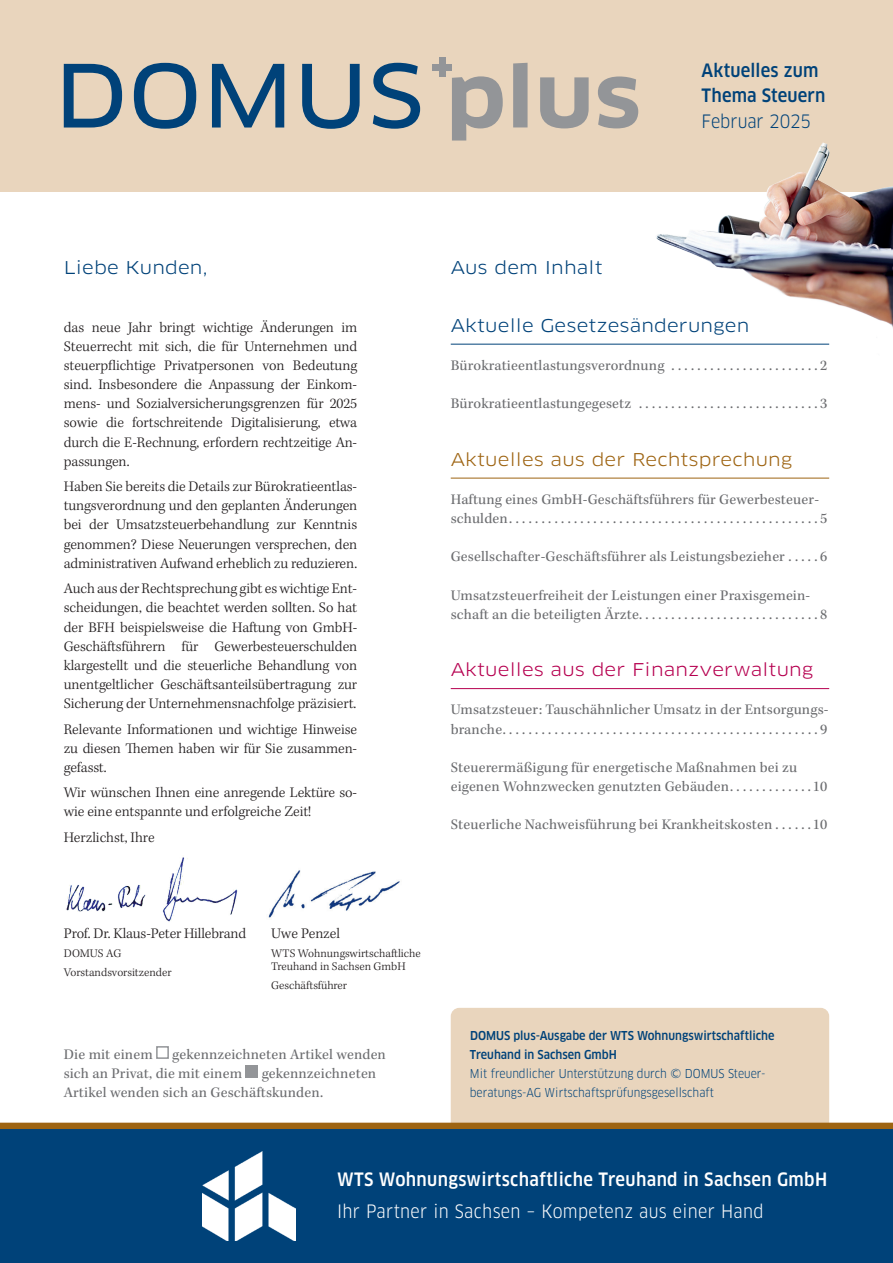
<style>
.page{position:relative;width:893px;height:1263px;background:#fff}
.page>*{position:absolute;margin:0;border:0;box-sizing:border-box;transform-origin:0 0}
.t1{font:500 18px "Clan Pro Narr";letter-spacing:.02em;color:#fff}
.t2{font:18px "Clan Pro Narr";letter-spacing:.02em;color:#fff}
.t3{font:500 18px/25.5px "Clan Pro Narr";letter-spacing:.01em;color:#004279}
.t4{font:18px "Clan Pro Narr";letter-spacing:-.005em;color:#004279}
.Inhalt_Überschrift{font:expanded 17.25px "Clan Pro";letter-spacing:.01em;color:#004279}
.Inhalt_Überschrift-2{font:expanded 17.25px "Clan Pro";letter-spacing:.01em;color:#b60150}
.Inhalt_Überschrift-3{font:expanded 17.25px "Clan Pro";letter-spacing:.01em;color:#9e6412}
.Überschrift{font:expanded 17.25px "Clan Pro";letter-spacing:.01em;color:#004279}
.Fließtext_Kepler{font:300 15px/19.2px "Kepler Std";letter-spacing:-.005em;color:#231f20;text-align:justify}
.Inhalt_Fleißtext{font:15px/19.2px "Kepler Std";letter-spacing:.01em;color:#6c6d70}
.t5{font:300 12px/12.8px "Kepler Std";color:#231f20}
.t6{font:12px/19.2px "Clan Pro Narr";color:#004279}
.t7{font:500 12px/19.2px "Clan Pro Narr";color:#004279}
</style>
<div class="page">
<div style="left:451px;top:1008px;width:378px;height:140px;background:#e9d5bd;border-radius:9px"></div>
<div style="left:0;top:1126px;width:893px;height:137px;background:#004279"></div>
<div style="left:0;top:1123px;width:893px;height:6px;background:#9e6412"></div>
<div style="left:0;top:0;width:893px;height:191px;background:#e9d5bd"></div>
<svg style="left:64px;top:64px;width:58px;height:64px"></svg>
<svg style="left:134px;top:63px;width:62px;height:66px"></svg>
<svg style="left:212px;top:64px;width:72px;height:64px"></svg>
<svg style="left:302px;top:64px;width:58px;height:65px"></svg>
<svg style="left:373px;top:63px;width:47px;height:66px"></svg>
<svg style="left:452px;top:76px;width:51px;height:65px"></svg>
<svg style="left:513px;top:63px;width:15px;height:64px"></svg>
<svg style="left:540px;top:77px;width:49px;height:51px"></svg>
<svg style="left:598px;top:76px;width:40px;height:52px"></svg>
<div style="left:439px;top:57px;width:6px;height:20px;background:#939598"></div>
<div style="left:433px;top:64px;width:19px;height:6px;background:#939598"></div>
<img style="left:268px;top:870px;width:132px;height:48px">
<img style="left:651px;top:142px;width:242px;height:203px">
<img style="left:202px;top:1151px;width:93px;height:90px">
<img style="left:66px;top:857px;width:172px;height:65px">
<hr style="left:451px;top:344px;width:378px;height:1px;background:#004279">
<hr style="left:451px;top:478px;width:378px;height:1px;background:#9e6412">
<hr style="left:451px;top:688px;width:378px;height:1px;background:#b60150">
<div style="left:156px;top:1046px;width:13px;height:13px;border:2px solid #939598"></div>
<div style="left:246px;top:1065px;width:12px;height:13px;background:#939598"></div>
<p class="t3" style="left:702px;top:57px;width:125px">Aktuelles zum<br>Thema Steuern</p>
<p class="t4" style="left:702px;top:110px;width:111px">Februar 2025</p>
<p class="Inhalt_Überschrift" style="left:64px;top:257px;width:145px">Liebe Kunden,</p>
<p class="Fließtext_Kepler" style="left:64px;top:318px;width:295px">das neue Jahr bringt wichtige Änderungen im Steuerrecht mit sich, die für Unternehmen und steuerpflichtige Privatpersonen von Bedeutung sind. Insbesondere die Anpassung der Einkom&shy;mens- und Sozialversicherungsgrenzen für 2025 sowie die fortschreitende Digitalisierung, etwa durch die E-Rechnung, erfordern rechtzeitige An&shy;passungen.</p>
<p class="Fließtext_Kepler" style="left:64px;top:477px;width:295px">Haben Sie bereits die Details zur Bürokratieentlas&shy;tungsverordnung und den geplanten Änderungen bei der Umsatzsteuerbehandlung zur Kenntnis genommen? Diese Neuerungen versprechen, den administrativen Aufwand erheblich zu reduzieren.</p>
<p class="Fließtext_Kepler" style="left:64px;top:580px;width:295px">Auch aus der Rechtsprechung gibt es wichtige Ent&shy;scheidungen, die beachtet werden sollten. So hat der BFH beispielsweise die Haftung von GmbH-Geschäftsführern für Gewerbesteuerschulden klargestellt und die steuerliche Behandlung von unentgeltlicher Geschäftsanteilsübertragung zur Sicherung der Unternehmensnachfolge präzisiert.</p>
<p class="Fließtext_Kepler" style="left:64px;top:720px;width:295px">Relevante Informationen und wichtige Hinweise zu diesen Themen haben wir für Sie zusammen&shy;gefasst.</p>
<p class="Fließtext_Kepler" style="left:64px;top:784px;width:295px">Wir wünschen Ihnen eine anregende Lektüre so&shy;wie eine entspannte und erfolgreiche Zeit!</p>
<p class="Fließtext_Kepler" style="left:64px;top:828px;width:92px">Herzlichst, Ihre</p>
<p class="Überschrift" style="left:451px;top:257px;width:153px">Aus dem Inhalt</p>
<p class="Inhalt_Überschrift" style="left:451px;top:315px;width:300px">Aktuelle Gesetzesänderungen</p>
<p class="Inhalt_Fleißtext" style="left:451px;top:356px;width:378px">Bürokratieentlastungsverordnung . . . . . . . . . . . . . . . . . . . . . . 2</p>
<p class="Inhalt_Fleißtext" style="left:451px;top:395px;width:378px">Bürokratieentlastungegesetz . . . . . . . . . . . . . . . . . . . . . . . . . . . 3</p>
<p class="Inhalt_Überschrift-3" style="left:451px;top:449px;width:343px">Aktuelles aus der Rechtsprechung</p>
<p class="Inhalt_Fleißtext" style="left:451px;top:490px;width:378px">Haftung eines GmbH-Geschäftsführers für Gewerbesteuer&shy;schulden . . . . . . . . . . . . . . . . . . . . . . . . . . . . . . . . . . . . . . . . . . . . . . . 5</p>
<p class="Inhalt_Fleißtext" style="left:451px;top:548px;width:378px">Gesellschafter-Geschäftsführer als Leistungsbezieher . . . . 6</p>
<p class="Inhalt_Fleißtext" style="left:451px;top:586px;width:378px">Umsatzsteuerfreiheit der Leistungen einer Praxisgemein&shy;schaft an die beteiligten Ärzte............................8</p>
<p class="Inhalt_Überschrift-2" style="left:451px;top:659px;width:364px">Aktuelles aus der Finanzverwaltung</p>
<p class="Inhalt_Fleißtext" style="left:451px;top:701px;width:379px">Umsatzsteuer: Tauschähnlicher Umsatz in der Entsorgungs&shy;branche . . . . . . . . . . . . . . . . . . . . . . . . . . . . . . . . . . . . . . . . . . . . . . . . 9</p>
<p class="Inhalt_Fleißtext" style="left:451px;top:758px;width:378px">Steuerermäßigung für energetische Maßnahmen bei zu eigenen Wohnzwecken genutzten Gebäuden . . . . . . . . . . . . 10</p>
<p class="Inhalt_Fleißtext" style="left:451px;top:815px;width:378px">Steuerliche Nachweisführung bei Krankheitskosten . . . . . 10</p>
<p class="Fließtext_Kepler" style="left:64px;top:924px;width:184px">Prof. Dr. Klaus-Peter Hillebrand</p>
<p class="t5" style="left:64px;top:944px;width:109px;line-height:19.2px">DOMUS AG<br>Vorstandsvorsitzender</p>
<p class="Fließtext_Kepler" style="left:271px;top:924px;width:70px">Uwe Penzel</p>
<p class="t5" style="left:271px;top:947px;width:151px">WTS Wohnungswirtschaftliche<br>Treuhand in Sachsen GmbH</p>
<p class="t5" style="left:271px;top:979px;width:77px">Geschäftsführer</p>
<p class="Inhalt_Fleißtext" style="left:64px;top:1045px;width:324px;text-indent:108px">gekennzeichneten Artikel wenden sich an Privat, die mit einem</p>
<p class="Inhalt_Fleißtext" style="left:64px;top:1045px;width:90px">Die mit einem</p>
<p class="Inhalt_Fleißtext" style="left:64px;top:1064px;width:314px;text-indent:198px">gekennzeichneten<br>Artikel wenden sich an Geschäftskunden.</p>
<p class="t7" style="left:470px;top:1026px;width:306px">DOMUS plus-Ausgabe der WTS Wohnungswirtschaftliche<br>Treuhand in Sachsen GmbH</p>
<p class="t6" style="left:470px;top:1064px;width:297px">Mit freundlicher Unterstützung durch © DOMUS Steuer&shy;beratungs-AG Wirtschaftsprüfungsgesellschaft</p>
<p class="t1" style="left:337px;top:1169px;width:492px">WTS Wohnungswirtschaftliche Treuhand in Sachsen GmbH</p>
<p class="t2" style="left:337px;top:1201px;width:428px">Ihr Partner in Sachsen – Kompetenz aus einer Hand</p>
</div>
